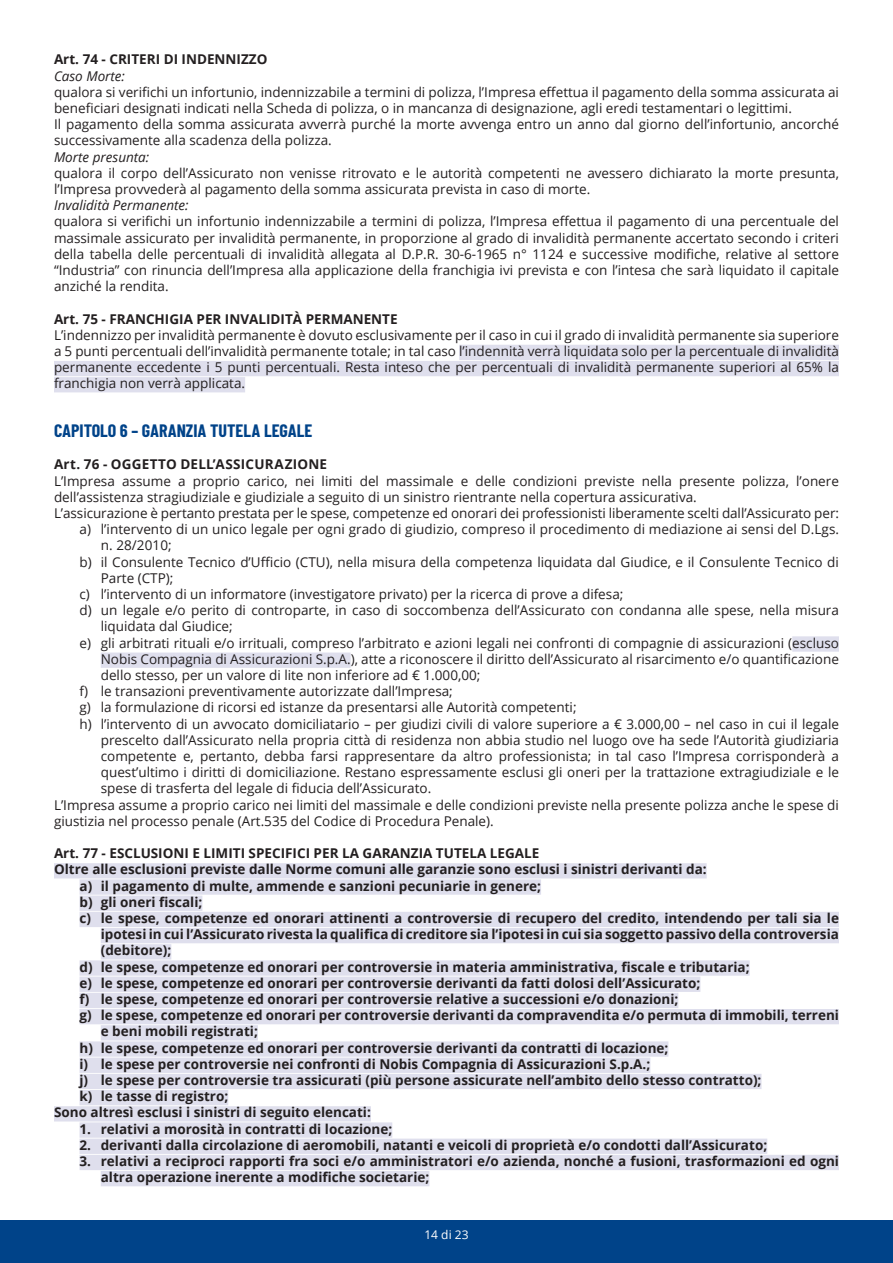
<style>
.page{position:relative;width:893px;height:1263px;background:#fff}
.page>*{position:absolute;margin:0;border:0;box-sizing:border-box;transform-origin:0 0}
.Titolo{font:700 18px "Barlow Condensed";color:#004389}
.Corpo_testo{font:13.5px/16.2px "Open Sans";color:#231f20}
.Normale{font:700 13.5px/16.2px "Open Sans";color:#231f20}
.Elenco_numerato_a{font:13.5px/16.2px "Open Sans";color:#231f20}
.Testo_normale{font:13.5px/16.2px "Open Sans";color:#231f20}
.Testo_normale-2{font:700 13.5px "Open Sans";color:#231f20}
.Corpo_testo-2{font:italic 13.5px "Open Sans";color:#231f20}
.Titolo-2{font:700 13.5px "Open Sans";letter-spacing:.015em;color:#231f20}
.t1{font:12px "Open Sans";color:#fff}
</style>
<div class="page">
<div style="left:0;top:1220px;width:893px;height:43px;background:#004389"></div>
<div style="left:459px;top:345px;width:380px;height:15px;background:#dfdfed"></div>
<div style="left:54px;top:361px;width:785px;height:15px;background:#dfdfed"></div>
<div style="left:54px;top:377px;width:191px;height:15px;background:#dfdfed"></div>
<div style="left:792px;top:636px;width:47px;height:16px;background:#dfdfed"></div>
<div style="left:101px;top:652px;width:250px;height:16px;background:#dfdfed"></div>
<div style="left:54px;top:863px;width:653px;height:15px;background:#dfdfed"></div>
<div style="left:80px;top:879px;width:461px;height:16px;background:#dfdfed"></div>
<div style="left:80px;top:895px;width:122px;height:16px;background:#dfdfed"></div>
<div style="left:80px;top:912px;width:759px;height:15px;background:#dfdfed"></div>
<div style="left:101px;top:928px;width:738px;height:15px;background:#dfdfed"></div>
<div style="left:101px;top:944px;width:70px;height:15px;background:#dfdfed"></div>
<div style="left:80px;top:960px;width:670px;height:16px;background:#dfdfed"></div>
<div style="left:80px;top:976px;width:620px;height:16px;background:#dfdfed"></div>
<div style="left:80px;top:993px;width:598px;height:15px;background:#dfdfed"></div>
<div style="left:80px;top:1009px;width:759px;height:15px;background:#dfdfed"></div>
<div style="left:101px;top:1025px;width:157px;height:15px;background:#dfdfed"></div>
<div style="left:80px;top:1041px;width:588px;height:16px;background:#dfdfed"></div>
<div style="left:80px;top:1057px;width:570px;height:16px;background:#dfdfed"></div>
<div style="left:80px;top:1074px;width:681px;height:15px;background:#dfdfed"></div>
<div style="left:80px;top:1090px;width:148px;height:15px;background:#dfdfed"></div>
<div style="left:54px;top:1106px;width:317px;height:15px;background:#dfdfed"></div>
<div style="left:80px;top:1122px;width:312px;height:16px;background:#dfdfed"></div>
<div style="left:80px;top:1138px;width:687px;height:16px;background:#dfdfed"></div>
<div style="left:80px;top:1155px;width:759px;height:15px;background:#dfdfed"></div>
<div style="left:101px;top:1171px;width:328px;height:15px;background:#dfdfed"></div>
<p class="Testo_normale-2" style="left:54px;top:50px;width:215px">Art. 74 - CRITERI DI INDENNIZZO</p>
<p class="Corpo_testo-2" style="left:54px;top:66px;width:73px">Caso Morte:</p>
<p class="Corpo_testo" style="left:54px;top:83px;width:786px">qualora si verifichi un infortunio, indennizzabile a termini di polizza, l’Impresa effettua il pagamento della somma assicurata ai beneficiari designati indicati nella Scheda di polizza, o in mancanza di designazione, agli eredi testamentari o legittimi.</p>
<p class="Corpo_testo" style="left:54px;top:116px;width:786px">Il pagamento della somma assicurata avverrà purché la morte avvenga entro un anno dal giorno dell’infortunio, ancorché successivamente alla scadenza della polizza.</p>
<p class="Corpo_testo-2" style="left:54px;top:147px;width:97px">Morte presunta:</p>
<p class="Corpo_testo" style="left:54px;top:164px;width:786px">qualora il corpo dell’Assicurato non venisse ritrovato e le autorità competenti ne avessero dichiarato la morte presunta, l’Impresa provvederà al pagamento della somma assicurata prevista in caso di morte.</p>
<p class="Corpo_testo-2" style="left:54px;top:196px;width:136px">Invalidità Permanente:</p>
<p class="Corpo_testo" style="left:54px;top:213px;width:786px;text-align:justify">qualora si verifichi un infortunio indennizzabile a termini di polizza, l’Impresa effettua il pagamento di una percentuale del massimale assicurato per invalidità permanente, in proporzione al grado di invalidità permanente accertato secondo i criteri della tabella delle percentuali di invalidità allegata al D.P.R. 30-6-1965 n° 1124 e successive modifiche, relative al settore “Industria” con rinuncia dell’Impresa alla applicazione della franchigia ivi prevista e con l’intesa che sarà liquidato il capitale anziché la rendita.</p>
<p class="Testo_normale-2" style="left:54px;top:309px;width:345px">Art. 75 - FRANCHIGIA PER INVALIDITÀ PERMANENTE</p>
<p class="Corpo_testo" style="left:54px;top:326px;width:786px;text-align:justify">L’indennizzo per invalidità permanente è dovuto esclusivamente per il caso in cui il grado di invalidità permanente sia superiore a 5 punti percentuali dell’invalidità permanente totale; in tal caso l’indennità verrà liquidata solo per la percentuale di invalidità permanente eccedente i 5 punti percentuali. Resta inteso che per percentuali di invalidità permanente superiori al 65% la franchigia non verrà applicata.</p>
<p class="Titolo" style="left:54px;top:419px;width:260px">CAPITOLO 6 – GARANZIA TUTELA LEGALE</p>
<p class="Titolo-2" style="left:54px;top:455px;width:275px">Art. 76 - OGGETTO DELL’ASSICURAZIONE</p>
<p class="Corpo_testo" style="left:54px;top:472px;width:786px">L’Impresa assume a proprio carico, nei limiti del massimale e delle condizioni previste nella presente polizza, l’onere dell’assistenza stragiudiziale e giudiziale a seguito di un sinistro rientrante nella copertura assicurativa.</p>
<p class="Corpo_testo" style="left:54px;top:505px;width:786px">L’assicurazione è pertanto prestata per le spese, competenze ed onorari dei professionisti liberamente scelti dall’Assicurato per:</p>
<p class="Elenco_numerato_a" style="left:101px;top:521px;width:740px;text-indent:-21px">a) l’intervento di un unico legale per ogni grado di giudizio, compreso il procedimento di mediazione ai sensi del D.Lgs. n. 28/2010;</p>
<p class="Elenco_numerato_a" style="left:101px;top:553px;width:740px;text-indent:-21px">b) il Consulente Tecnico d’Ufficio (CTU), nella misura della competenza liquidata dal Giudice, e il Consulente Tecnico di<br>Parte (CTP);</p>
<p class="Elenco_numerato_a" style="left:80px;top:586px;width:545px">c) l’intervento di un informatore (investigatore privato) per la ricerca di prove a difesa;</p>
<p class="Elenco_numerato_a" style="left:101px;top:602px;width:740px;text-indent:-21px">d) un legale e/o perito di controparte, in caso di soccombenza dell’Assicurato con condanna alle spese, nella misura liquidata dal Giudice;</p>
<p class="Elenco_numerato_a" style="left:101px;top:634px;width:740px;text-align:justify;text-indent:-21px">e) gli arbitrati rituali e/o irrituali, compreso l’arbitrato e azioni legali nei confronti di compagnie di assicurazioni (escluso Nobis Compagnia di Assicurazioni S.p.A.), atte a riconoscere il diritto dell’Assicurato al risarcimento e/o quantificazione dello stesso, per un valore di lite non inferiore ad € 1.000,00;</p>
<p class="Elenco_numerato_a" style="left:80px;top:683px;width:375px">f) le transazioni preventivamente autorizzate dall’Impresa;</p>
<p class="Elenco_numerato_a" style="left:80px;top:699px;width:499px">g) la formulazione di ricorsi ed istanze da presentarsi alle Autorità competenti;</p>
<p class="Elenco_numerato_a" style="left:101px;top:715px;width:740px;text-align:justify;text-indent:-21px">h) l’intervento di un avvocato domiciliatario – per giudizi civili di valore superiore a € 3.000,00 – nel caso in cui il legale prescelto dall’Assicurato nella propria città di residenza non abbia studio nel luogo ove ha sede l’Autorità giudiziaria competente e, pertanto, debba farsi rappresentare da altro professionista; in tal caso l’Impresa corrisponderà a quest’ultimo i diritti di domiciliazione. Restano espressamente esclusi gli oneri per la trattazione extragiudiziale e le spese di trasferta del legale di fiducia dell’Assicurato.</p>
<p class="Testo_normale" style="left:54px;top:796px;width:786px">L’Impresa assume a proprio carico nei limiti del massimale e delle condizioni previste nella presente polizza anche le spese di giustizia nel processo penale (Art.535 del Codice di Procedura Penale).</p>
<p class="Normale" style="left:54px;top:845px;width:487px">Art. 77 - ESCLUSIONI E LIMITI SPECIFICI PER LA GARANZIA TUTELA LEGALE</p>
<p class="Normale" style="left:54px;top:861px;width:654px">Oltre alle esclusioni previste dalle Norme comuni alle garanzie sono esclusi i sinistri derivanti da:</p>
<p class="Normale" style="left:80px;top:877px;width:463px">a) il pagamento di multe, ammende e sanzioni pecuniarie in genere;</p>
<p class="Normale" style="left:80px;top:893px;width:124px">b) gli oneri fiscali;</p>
<p class="Normale" style="left:101px;top:910px;width:740px;text-align:justify;text-indent:-21px">c) le spese, competenze ed onorari attinenti a controversie di recupero del credito, intendendo per tali sia le ipotesi in cui l’Assicurato rivesta la qualifica di creditore sia l’ipotesi in cui sia soggetto passivo della controversia (debitore);</p>
<p class="Normale" style="left:80px;top:958px;width:672px">d) le spese, competenze ed onorari per controversie in materia amministrativa, fiscale e tributaria;</p>
<p class="Normale" style="left:80px;top:974px;width:622px">e) le spese, competenze ed onorari per controversie derivanti da fatti dolosi dell’Assicurato;</p>
<p class="Normale" style="left:80px;top:991px;width:600px">f) le spese, competenze ed onorari per controversie relative a successioni e/o donazioni;</p>
<p class="Normale" style="left:101px;top:1007px;width:740px;text-indent:-21px">g) le spese, competenze ed onorari per controversie derivanti da compravendita e/o permuta di immobili, terreni e beni mobili registrati;</p>
<p class="Normale" style="left:80px;top:1039px;width:590px">h) le spese, competenze ed onorari per controversie derivanti da contratti di locazione;</p>
<p class="Normale" style="left:80px;top:1055px;width:572px">i) le spese per controversie nei confronti di Nobis Compagnia di Assicurazioni S.p.A.;</p>
<p class="Normale" style="left:80px;top:1072px;width:683px">j) le spese per controversie tra assicurati (più persone assicurate nell’ambito dello stesso contratto);</p>
<p class="Normale" style="left:80px;top:1088px;width:150px">k) le tasse di registro;</p>
<p class="Normale" style="left:54px;top:1104px;width:318px">Sono altresì esclusi i sinistri di seguito elencati:</p>
<p class="Normale" style="left:80px;top:1120px;width:314px">1. relativi a morosità in contratti di locazione;</p>
<p class="Normale" style="left:80px;top:1136px;width:689px">2. derivanti dalla circolazione di aeromobili, natanti e veicoli di proprietà e/o condotti dall’Assicurato;</p>
<p class="Normale" style="left:101px;top:1153px;width:740px;text-indent:-21px">3. relativi a reciproci rapporti fra soci e/o amministratori e/o azienda, nonché a fusioni, trasformazioni ed ogni altra operazione inerente a modifiche societarie;</p>
<p class="t1" style="left:424px;top:1227px;width:46px">14 di 23</p>
</div>
